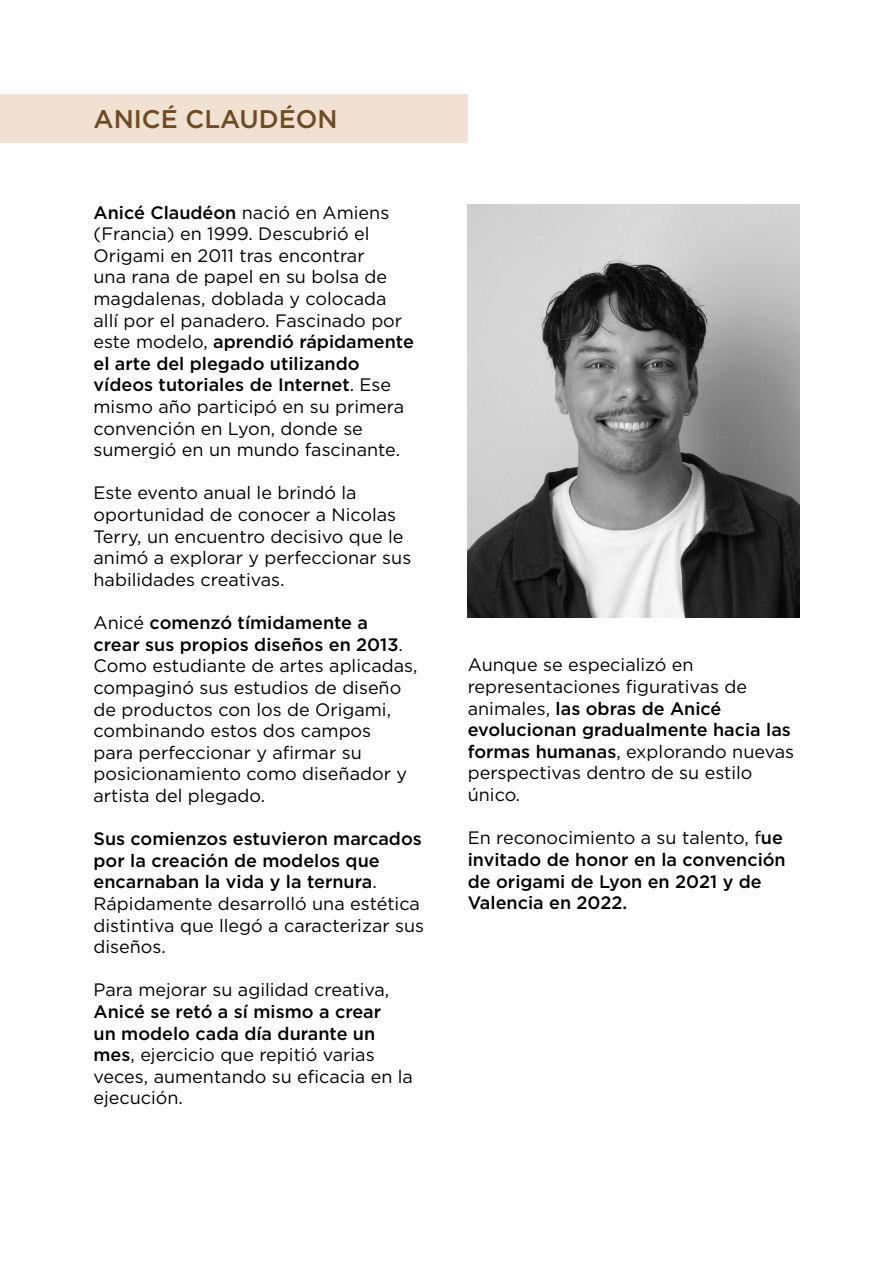
<style>
.page{position:relative;width:893px;height:1263px;background:#fff}
.page>*{position:absolute;margin:0;border:0;box-sizing:border-box;transform-origin:0 0}
.t1{font:500 25.5px "Gotham";color:#6d4b23}
.t2{font:18px/21.6px "Gotham";color:#000}
.t3{font:500 18px/21.6px "Gotham";color:#000}
.s1{font-weight:500}
.s2{font-weight:400}
</style>
<div class="page">
<div style="left:0;top:94px;width:468px;height:48px;background:#f0e1d3"></div>
<img style="left:468px;top:204px;width:331px;height:413px">
<hr style="left:892px;top:94px;width:1px;height:48px;background:#cd9c6c">
<h1 class="t1" style="left:94px;top:102px;width:246px">ANICÉ CLAUDÉON</h1>
<p class="t2" style="left:94px;top:201px;width:322px"><span class="s1">Anicé Claudéon</span> nació en Amiens (Francia) en 1999. Descubrió el<br>Origami en 2011 tras encontrar<br>una rana de papel en su bolsa de magdalenas, doblada y colocada allí por el panadero. Fascinado por este modelo, <span class="s1">aprendió rápidamente el arte del plegado utilizando vídeos tutoriales de Internet</span>. Ese mismo año participó en su primera convención en Lyon, donde se sumergió en un mundo fascinante.</p>
<p class="t2" style="left:94px;top:482px;width:319px">Este evento anual le brindó la oportunidad de conocer a Nicolas<br>Terry, un encuentro decisivo que le animó a explorar y perfeccionar sus habilidades creativas.</p>
<p class="t2" style="left:94px;top:611px;width:325px">Anicé <span class="s1">comenzó tímidamente a crear sus propios diseños en 2013</span>.<br>Como estudiante de artes aplicadas, compaginó sus estudios de diseño de productos con los de Origami, combinando estos dos campos<br>para perfeccionar y afirmar su posicionamiento como diseñador y artista del plegado.</p>
<p class="t3" style="left:94px;top:828px;width:332px">Sus comienzos estuvieron marcados por la creación de modelos que encarnaban la vida y la ternura<span class="s2">.<br>Rápidamente desarrolló una estética distintiva que llegó a caracterizar sus diseños.</span></p>
<p class="t2" style="left:94px;top:979px;width:297px">Para mejorar su agilidad creativa,</p>
<p class="t2" style="left:94px;top:1000px;width:321px"><span class="s1">Anicé se retó a sí mismo a crear<br>un modelo cada día durante un mes</span>, ejercicio que repitió varias veces, aumentando su eficacia en la ejecución.</p>
<p class="t2" style="left:468px;top:654px;width:328px">Aunque se especializó en representaciones figurativas de animales, <span class="s1">las obras de Anicé evolucionan gradualmente hacia las formas humanas</span>, explorando nuevas perspectivas dentro de su estilo único.</p>
<p class="t3" style="left:468px;top:827px;width:320px"><span class="s2">En reconocimiento a su talento, f</span>ue invitado de honor en la convención de origami de Lyon en 2021 y de<br>Valencia en 2022.</p>
</div>
